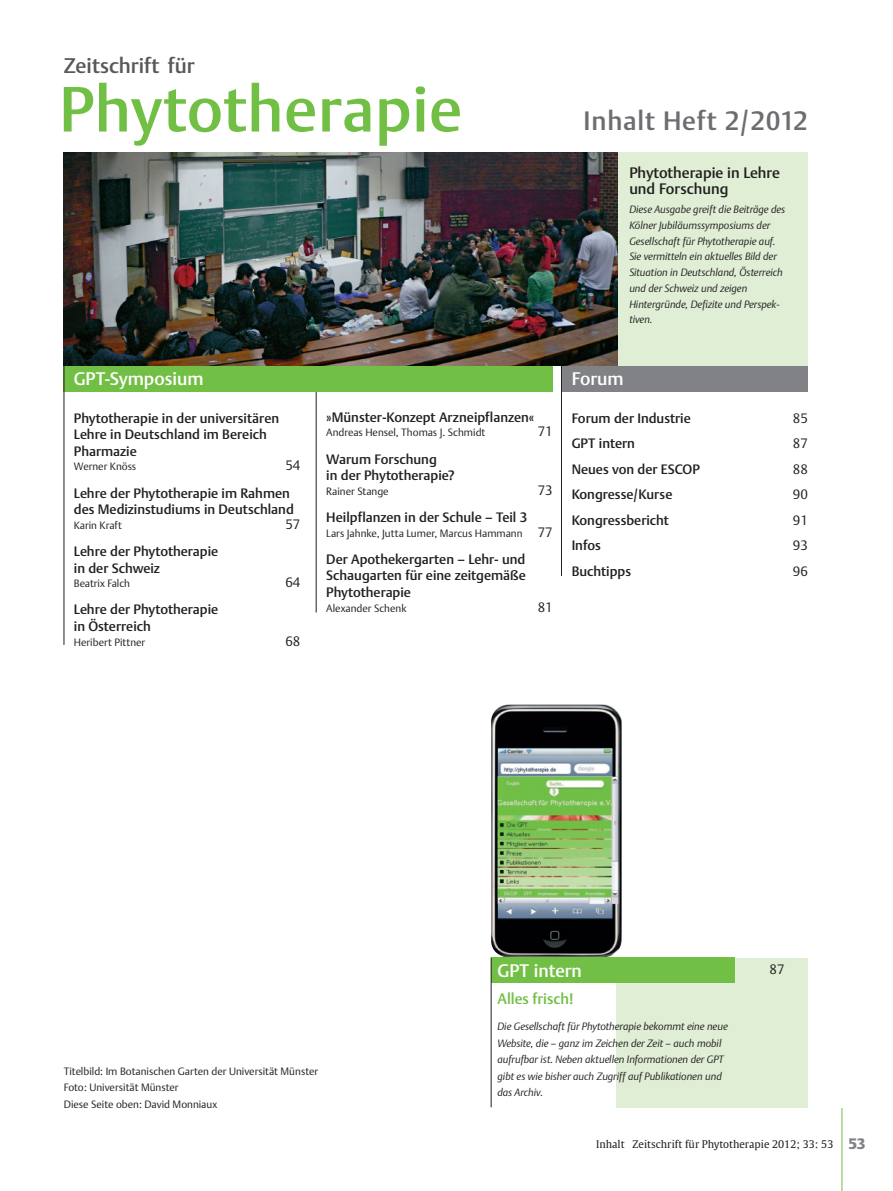
<style>
.page{position:relative;width:893px;height:1191px;background:#fff}
.page>*{position:absolute;margin:0;border:0;box-sizing:border-box;transform-origin:0 0}
.t1{font:500 63px "Thieme Argo 2011";letter-spacing:.01em;color:#71bf44}
.t2{font:500 26.25px "Thieme Argo 2011";letter-spacing:.03em;color:#6c6d70}
.t3{font:500 21px "Thieme Argo 2011";color:#57585a}
.t4{font:500 18px "Thieme Argo 2011";color:#fff}
.t5{font:500 15px/16.5px "Thieme Argo 2011";color:#231f20}
.t6{font:500 15px "Thieme Argo 2011";color:#71bf44}
.t7{font:500 13.5px/16.5px "Thieme Argo 2011";color:#231f20}
.t8{font:300 13.5px "Thieme Argo 2011";color:#231f20}
.t9{font:italic 300 10.5px/15.8px "Thieme Argo 2011";color:#231f20}
.t10{font:300 10.5px/16.5px "Thieme Argo 2011";color:#231f20}
.t11{font:10.5px "Thieme Gulliver 2011";color:#231f20}
.s1{font-size:13.5px}
.s2{font-family:"Thieme Argo 2011";font-weight:900;font-size:15px;color:#808285}
</style>
<div class="page">
<div style="left:617px;top:918px;width:191px;height:189px;background:#dfeed4"></div>
<div style="left:491px;top:698px;width:366px;height:259px;background:#fff"></div>
<img style="left:491px;top:704px;width:131px;height:253px;border-radius:17px">
<hr style="left:841px;top:1108px;width:1px;height:83px;background:#71bf44">
<div style="left:64px;top:152px;width:744px;height:214px;background:#dfeed4"></div>
<img style="left:64px;top:152px;width:553px;height:214px">
<div style="left:561px;top:366px;width:247px;height:25px;background:#808285"></div>
<hr style="left:316px;top:366px;width:1px;height:246px;background:#231f20">
<div style="left:64px;top:366px;width:489px;height:25px;background:#71bf44"></div>
<hr style="left:64px;top:366px;width:1px;height:279px;background:#231f20">
<hr style="left:561px;top:366px;width:1px;height:210px;background:#231f20">
<div style="left:491px;top:957px;width:244px;height:26px;background:#71bf44"></div>
<hr style="left:491px;top:957px;width:1px;height:150px;background:#231f20">
<h3 class="t3" style="left:64px;top:53px;width:133px">Zeitschrift für</h3>
<h1 class="t1" style="left:59px;top:73px;width:404px">Phytotherapie</h1>
<h3 class="t4" style="left:74px;top:368px;width:131px">GPT-Symposium</h3>
<p class="t7" style="left:74px;top:410px;width:207px">Phytotherapie in der universitären<br>Lehre in Deutschland im Bereich<br>Pharmazie</p>
<p class="t10" style="left:74px;top:458px;width:64px">Werner Knöss</p>
<p class="t8" style="left:285px;top:458px;width:17px">54</p>
<p class="t7" style="left:74px;top:484px;width:221px">Lehre der Phytotherapie im Rahmen des Medizinstudiums in Deutschland</p>
<p class="t10" style="left:74px;top:517px;width:50px">Karin Kraft</p>
<p class="t8" style="left:285px;top:516px;width:17px">57</p>
<p class="t7" style="left:74px;top:543px;width:146px">Lehre der Phytotherapie in der Schweiz</p>
<p class="t10" style="left:74px;top:575px;width:58px">Beatrix Falch</p>
<p class="t8" style="left:285px;top:574px;width:17px">64</p>
<p class="t7" style="left:74px;top:601px;width:146px">Lehre der Phytotherapie in Österreich</p>
<p class="t10" style="left:74px;top:634px;width:73px">Heribert Pittner</p>
<p class="t8" style="left:285px;top:633px;width:17px">68</p>
<p class="t7" style="left:326px;top:409px;width:210px">»Münster-Konzept Arzneipflanzen«</p>
<p class="t10" style="left:326px;top:424px;width:161px">Andreas Hensel, Thomas J. Schmidt</p>
<p class="t8" style="left:538px;top:424px;width:17px">71</p>
<p class="t7" style="left:326px;top:450px;width:130px">Warum Forschung<br>in der Phytotherapie?</p>
<p class="t10" style="left:326px;top:483px;width:64px">Rainer Stange</p>
<p class="t8" style="left:538px;top:482px;width:17px">73</p>
<p class="t7" style="left:326px;top:509px;width:203px">Heilpflanzen in der Schule – Teil 3</p>
<p class="t10" style="left:326px;top:525px;width:228px">Lars Jahnke, Jutta Lumer, Marcus Hammann <span class="s1">77</span></p>
<p class="t7" style="left:326px;top:551px;width:201px;text-align:justify">Der Apothekergarten – Lehr- und Schaugarten für eine zeitgemäße Phytotherapie</p>
<p class="t10" style="left:326px;top:600px;width:82px">Alexander Schenk</p>
<p class="t8" style="left:538px;top:599px;width:17px">81</p>
<h2 class="t2" style="left:584px;top:105px;width:226px">Inhalt Heft 2/2012</h2>
<p class="t5" style="left:629px;top:164px;width:152px">Phytotherapie in Lehre und Forschung</p>
<p class="t9" style="left:629px;top:202px;width:157px">Diese Ausgabe greift die Beiträge des<br>Kölner Jubiläumssymposiums der<br>Gesellschaft für Phytotherapie auf.<br>Sie vermitteln ein aktuelles Bild der<br>Situation in Deutschland, Österreich und der Schweiz und zeigen<br>Hintergründe, Defizite und Perspek&shy;tiven.</p>
<h3 class="t4" style="left:572px;top:368px;width:54px">Forum</h3>
<p class="t7" style="left:572px;top:410px;width:121px">Forum der Industrie</p>
<p class="t8" style="left:793px;top:410px;width:17px">85</p>
<p class="t7" style="left:572px;top:435px;width:65px">GPT intern</p>
<p class="t8" style="left:793px;top:435px;width:17px">87</p>
<p class="t7" style="left:572px;top:461px;width:130px">Neues von der ESCOP</p>
<p class="t8" style="left:793px;top:461px;width:17px">88</p>
<p class="t7" style="left:572px;top:486px;width:102px">Kongresse/Kurse</p>
<p class="t8" style="left:793px;top:486px;width:17px">90</p>
<p class="t7" style="left:572px;top:512px;width:99px">Kongressbericht</p>
<p class="t8" style="left:793px;top:512px;width:17px">91</p>
<p class="t7" style="left:572px;top:537px;width:31px">Infos</p>
<p class="t8" style="left:793px;top:537px;width:17px">93</p>
<p class="t7" style="left:572px;top:563px;width:61px">Buchtipps</p>
<p class="t8" style="left:793px;top:563px;width:17px">96</p>
<p class="t10" style="left:64px;top:1062px;width:256px">Titelbild: Im Botanischen Garten der Universität Münster<br>Foto: Universität Münster<br>Diese Seite oben: David Monniaux</p>
<h3 class="t4" style="left:497px;top:960px;width:86px">GPT intern</h3>
<p class="t6" style="left:497px;top:990px;width:78px">Alles frisch!</p>
<p class="t9" style="left:497px;top:1018px;width:232px;line-height:16.5px">Die Gesellschaft für Phytotherapie bekommt eine neue Website, die – ganz im Zeichen der Zeit – auch mobil aufrufbar ist. Neben aktuellen Informationen der GPT gibt es wie bisher auch Zugriff auf Publikationen und das Archiv.</p>
<p class="t8" style="left:770px;top:962px;width:17px">87</p>
<p class="t11" style="left:596px;top:1138px;width:271px">Inhalt Zeitschrift für Phytotherapie 2012; 33: 53 <span class="s2">53</span></p>
</div>
